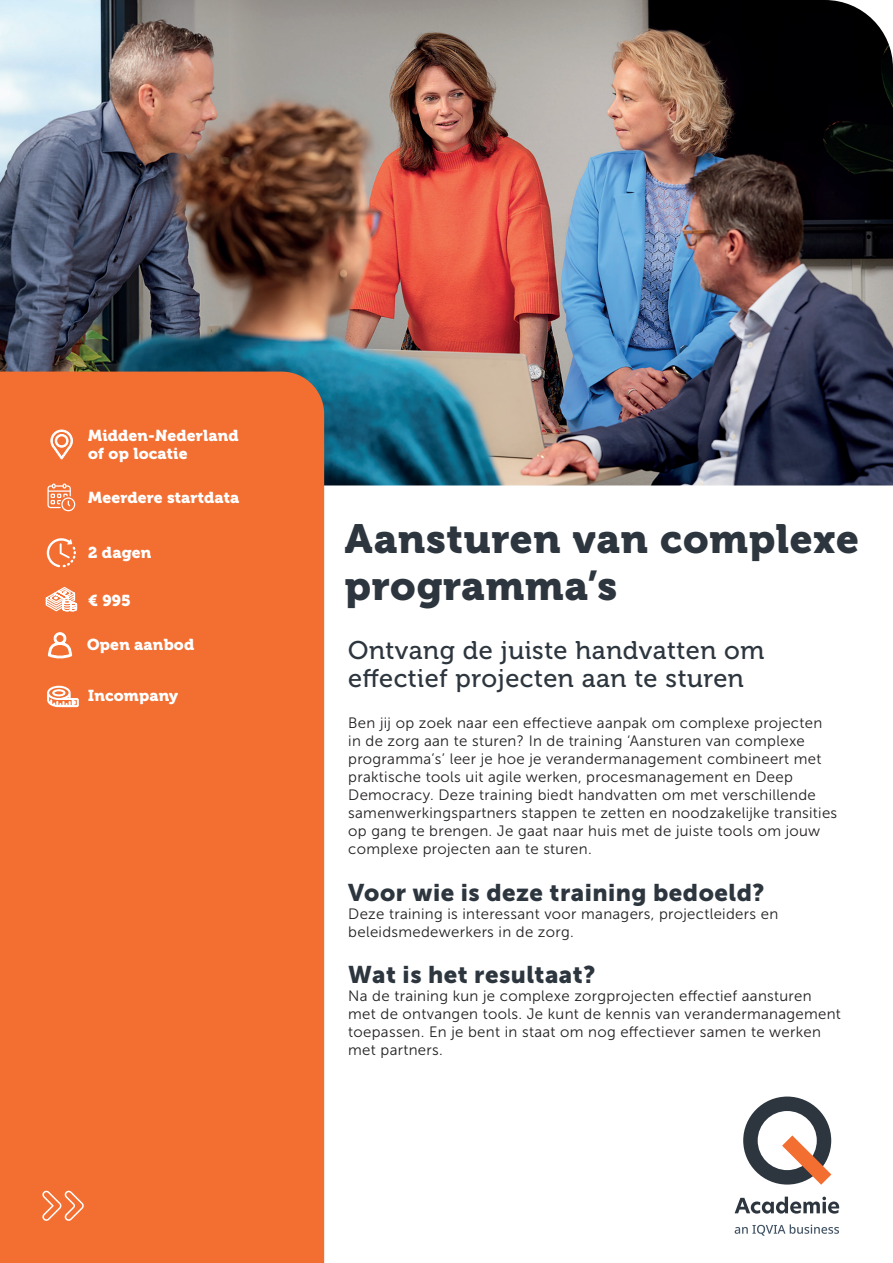
<style>
.page{position:relative;width:893px;height:1263px;background:#fff}
.page>*{position:absolute;margin:0;border:0;box-sizing:border-box;transform-origin:0 0}
.t1{font:40.5px/46.5px "Museo 900";letter-spacing:.02em;color:#2d363e}
.t2{font:25.5px/28.5px "Museo 500";letter-spacing:.02em;color:#2d363e}
.t3{font:24px "Museo Sans 900";letter-spacing:.02em;color:#2d363e}
.t4{font:15.75px/18.9px "Museo 900";letter-spacing:.01em;color:#fff}
.t5{font:15px/18px "Museo Sans 300";letter-spacing:.02em;color:#231f20}
</style>
<div class="page">
<img style="left:0;top:0;width:893px;height:485px">
<div style="left:0;top:372px;width:324px;height:891px;background:#f36e31"></div>
<svg style="left:50px;top:430px;width:23px;height:29px"></svg>
<svg style="left:47px;top:483px;width:28px;height:29px"></svg>
<svg style="left:47px;top:538px;width:29px;height:29px"></svg>
<svg style="left:44px;top:586px;width:34px;height:30px"></svg>
<svg style="left:47px;top:686px;width:32px;height:21px"></svg>
<svg style="left:47px;top:631px;width:26px;height:29px"></svg>
<svg style="left:735px;top:1224px;width:104px;height:12px"></svg>
<svg style="left:743px;top:1096px;width:88px;height:89px"></svg>
<svg style="left:735px;top:1196px;width:104px;height:17px"></svg>
<svg style="left:42px;top:1191px;width:42px;height:30px"></svg>
<p class="t4" style="left:88px;top:426px;width:152px">Midden-Nederland of op locatie</p>
<p class="t4" style="left:88px;top:488px;width:153px">Meerdere startdata</p>
<p class="t4" style="left:88px;top:543px;width:65px">2 dagen</p>
<p class="t4" style="left:88px;top:591px;width:44px">€ 995</p>
<p class="t4" style="left:87px;top:636px;width:109px">Open aanbod</p>
<p class="t4" style="left:88px;top:686px;width:91px">Incompany</p>
<h1 class="t1" style="left:345px;top:516px;width:516px">Aansturen van complexe programma’s</h1>
<h2 class="t2" style="left:348px;top:636px;width:418px">Ontvang de juiste handvatten om effectief projecten aan te sturen</h2>
<p class="t5" style="left:348px;top:714px;width:490px">Ben jij op zoek naar een effectieve aanpak om complexe projecten in de zorg aan te sturen? In de training ‘Aansturen van complexe programma’s’ leer je hoe je verandermanagement combineert met praktische tools uit agile werken, procesmanagement en Deep Democracy. Deze training biedt handvatten om met verschillende samenwerkingspartners stappen te zetten en noodzakelijke transities op gang te brengen. Je gaat naar huis met de juiste tools om jouw complexe projecten aan te sturen.</p>
<h3 class="t3" style="left:348px;top:878px;width:418px">Voor wie is deze training bedoeld?</h3>
<p class="t5" style="left:348px;top:904px;width:431px">Deze training is interessant voor managers, projectleiders en beleidsmedewerkers in de zorg.</p>
<h3 class="t3" style="left:348px;top:961px;width:249px">Wat is het resultaat?</h3>
<p class="t5" style="left:348px;top:987px;width:494px">Na de training kun je complexe zorgprojecten effectief aansturen met de ontvangen tools. Je kunt de kennis van verandermanagement toepassen. En je bent in staat om nog effectiever samen te werken met partners.</p>
</div>
